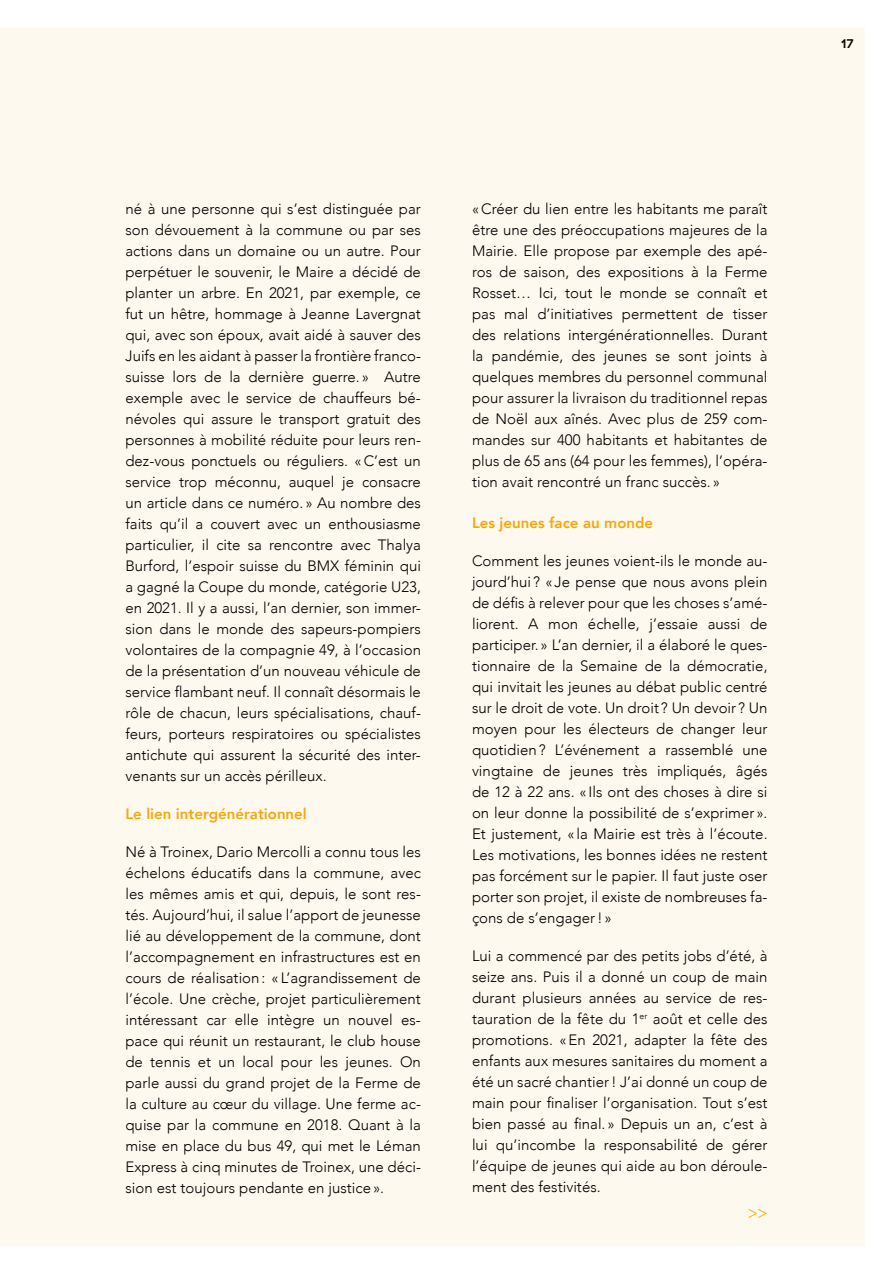
<style>
.page{position:relative;width:893px;height:1263px;background:#fff}
.page>*{position:absolute;margin:0;border:0;box-sizing:border-box;transform-origin:0 0}
.t1{font:18px "Minion Pro";color:#f7a70a}
.t2{font:300 15px/21px "Avenir";color:#000;text-align:justify}
.t3{font:800 15px "Avenir";color:#f7a70a}
.t4{font:12px "Geometos";color:#000}
</style>
<div class="page">
<div style="left:0;top:28px;width:865px;height:1218px;background:#fef9ee"></div>
<p class="t2" style="left:125px;top:198px;width:297px">né à une personne qui s’est distinguée par son dévouement à la commune ou par ses actions dans un domaine ou un autre. Pour perpétuer le souvenir, le Maire a décidé de planter un arbre. En 2021, par exemple, ce fut un hêtre, hommage à Jeanne Lavergnat qui, avec son époux, avait aidé à sauver des Juifs en les aidant à passer la frontière franco&shy;suisse lors de la dernière guerre. » Autre exemple avec le service de chauffeurs bé&shy;névoles qui assure le transport gratuit des personnes à mobilité réduite pour leurs ren&shy;dez-vous ponctuels ou réguliers. «C’est un service trop méconnu, auquel je consacre un article dans ce numéro. » Au nombre des faits qu’il a couvert avec un enthousiasme particulier, il cite sa rencontre avec Thalya Burford, l’espoir suisse du BMX féminin qui a gagné la Coupe du monde, catégorie U23, en 2021. Il y a aussi, l’an dernier, son immer&shy;sion dans le monde des sapeurs-pompiers volontaires de la compagnie 49, à l’occasion de la présentation d’un nouveau véhicule de service flambant neuf. Il connaît désormais le rôle de chacun, leurs spécialisations, chauf&shy;feurs, porteurs respiratoires ou spécialistes antichute qui assurent la sécurité des inter&shy;venants sur un accès périlleux.</p>
<p class="t3" style="left:125px;top:802px;width:183px">Le lien intergénérationnel</p>
<p class="t2" style="left:125px;top:841px;width:297px">Né à Troinex, Dario Mercolli a connu tous les échelons éducatifs dans la commune, avec les mêmes amis et qui, depuis, le sont res&shy;tés. Aujourd’hui, il salue l’apport de jeunesse lié au développement de la commune, dont l’accompagnement en infrastructures est en cours de réalisation: « L’agrandissement de l’école. Une crèche, projet particulièrement intéressant car elle intègre un nouvel es&shy;pace qui réunit un restaurant, le club house de tennis et un local pour les jeunes. On parle aussi du grand projet de la Ferme de la culture au cœur du village. Une ferme ac&shy;quise par la commune en 2018. Quant à la mise en place du bus 49, qui met le Léman Express à cinq minutes de Troinex, une déci&shy;sion est toujours pendante en justice».</p>
<p class="t2" style="left:472px;top:198px;width:297px">«Créer du lien entre les habitants me paraît être une des préoccupations majeures de la Mairie. Elle propose par exemple des apé&shy;ros de saison, des expositions à la Ferme Rosset… Ici, tout le monde se connaît et pas mal d’initiatives permettent de tisser des relations intergénérationnelles. Durant la pandémie, des jeunes se sont joints à quelques membres du personnel communal pour assurer la livraison du traditionnel repas de Noël aux aînés. Avec plus de 259 com&shy;mandes sur 400 habitants et habitantes de plus de 65 ans (64 pour les femmes), l’opéra&shy;tion avait rencontré un franc succès. »</p>
<p class="t3" style="left:472px;top:511px;width:183px">Les jeunes face au monde</p>
<p class="t2" style="left:472px;top:550px;width:297px">Comment les jeunes voient-ils le monde au&shy;jourd’hui ? « Je pense que nous avons plein de défis à relever pour que les choses s’amé&shy;liorent. A mon échelle, j’essaie aussi de participer. » L’an dernier, il a élaboré le ques&shy;tionnaire de la Semaine de la démocratie, qui invitait les jeunes au débat public centré sur le droit de vote. Un droit ? Un devoir ? Un moyen pour les électeurs de changer leur quotidien? L’événement a rassemblé une vingtaine de jeunes très impliqués, âgés de 12 à 22 ans. « Ils ont des choses à dire si on leur donne la possibilité de s’exprimer ».<br>Et justement, « la Mairie est très à l’écoute.<br>Les motivations, les bonnes idées ne restent pas forcément sur le papier. Il faut juste oser porter son projet, il existe de nombreuses fa&shy;çons de s’engager! »</p>
<p class="t2" style="left:472px;top:945px;width:297px">Lui a commencé par des petits jobs d’été, à seize ans. Puis il a donné un coup de main durant plusieurs années au service de res&shy;tauration de la fête du 1<sup>er</sup> août et celle des promotions. «En 2021, adapter la fête des enfants aux mesures sanitaires du moment a été un sacré chantier! J’ai donné un coup de main pour finaliser l’organisation. Tout s’est bien passé au final. » Depuis un an, c’est à lui qu’incombe la responsabilité de gérer l’équipe de jeunes qui aide au bon déroule&shy;ment des festivités.</p>
<p class="t1" style="left:748px;top:1200px;width:21px">&gt;&gt;</p>
<p class="t4" style="left:841px;top:37px;width:14px">17</p>
</div>
